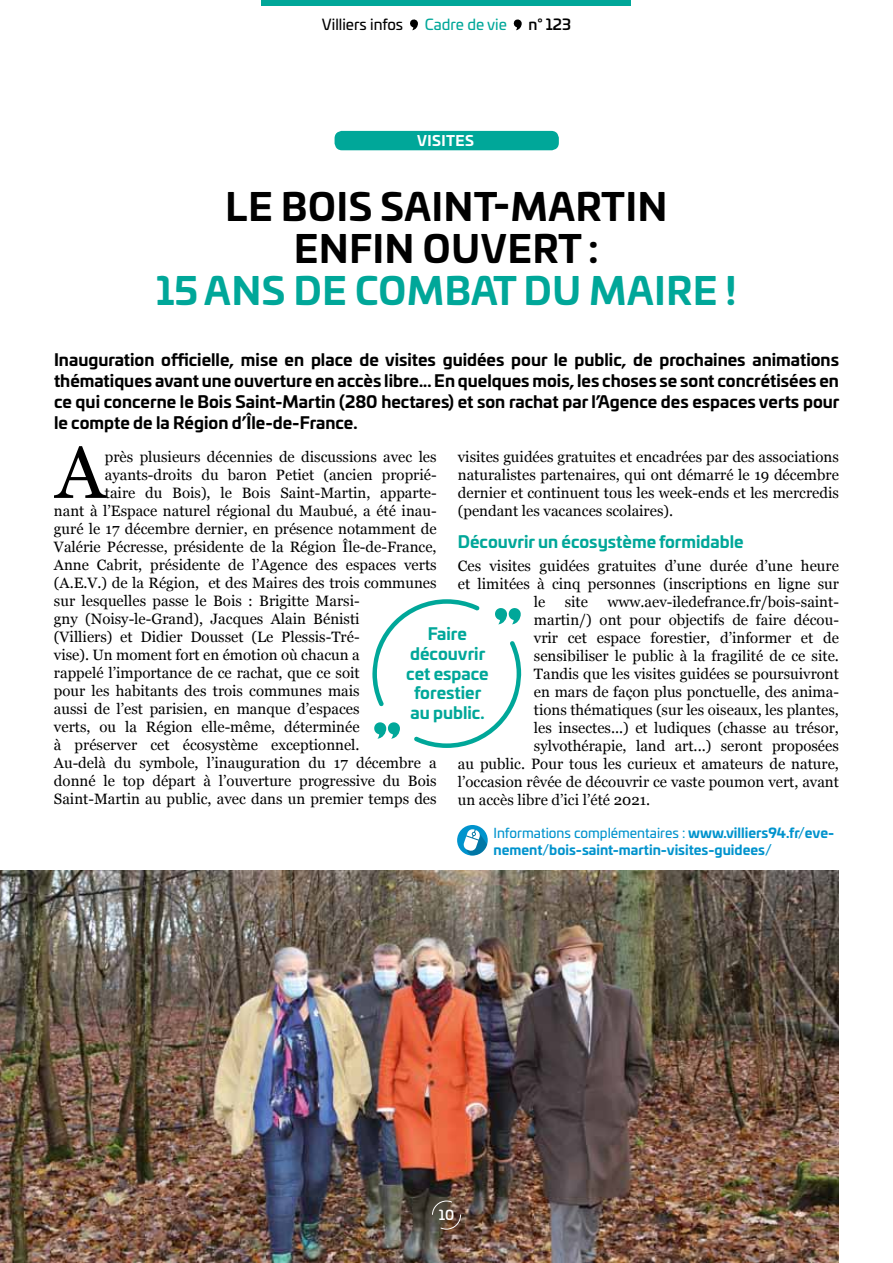
<style>
.page{position:relative;width:893px;height:1263px;background:#fff}
.page>*{position:absolute;margin:0;border:0;box-sizing:border-box;transform-origin:0 0}
.t1{font:73.65px "Georgia";color:#000}
.t2{font:700 37.5px/42px "Univia Pro";letter-spacing:.02em;color:#000}
.t3{font:700 37.5px "Univia Pro";letter-spacing:.02em;color:#00a799}
.t4{font:700 16.5px/21px "Univia Pro";color:#000;text-align:justify}
.t5{font:700 16.5px/19.8px "Univia Pro";color:#00a799;text-align:center}
.t6{font:15px/18px "Georgia";color:#000;text-align:justify}
.t7{font:15px "Univia Pro";color:#000}
.t8{font:15px "Univia Pro";color:#00a799}
.t9{font:500 15px "Univia Pro";color:#000}
.t10{font:700 14.1px "Univia Pro";letter-spacing:.03em;color:#fff}
.t11{font:700 13.5px/17px "Univia Pro";color:#0093cd}
.t12{font:500 13.5px "Univia Pro";color:#fff}
.s1{font-weight:400}
</style>
<div class="page">
<div style="left:261px;top:0;width:370px;height:6px;background:#00a799"></div>
<div style="left:335px;top:131px;width:224px;height:19px;background:#00a799;border-radius:8px"></div>
<img style="left:0;top:870px;width:839px;height:393px">
<svg style="left:410px;top:19px;width:8px;height:11px"></svg>
<svg style="left:513px;top:19px;width:9px;height:11px"></svg>
<svg style="left:432px;top:1200px;width:29px;height:30px"></svg>
<svg style="left:372px;top:599px;width:149px;height:149px"></svg>
<div style="left:457px;top:825px;width:31px;height:30px;background:#0093cd;border-radius:50%"></div>
<svg style="left:463px;top:828px;width:24px;height:28px"></svg>
<p class="t7" style="left:322px;top:13px;width:83px">Villiers infos</p>
<p class="t8" style="left:425px;top:13px;width:84px">Cadre de vie</p>
<p class="t9" style="left:528px;top:13px;width:44px">n° 123</p>
<p class="t10" style="left:417px;top:130px;width:57px">VISITES</p>
<h2 class="t2" style="left:294px;top:183px;width:351px;text-indent:180px">t-Martin enfin ouvert :</h2>
<h2 class="t3" style="left:156px;top:261px;width:282px">15 ans de comba</h2>
<h2 class="t2" style="left:226px;top:183px;width:179px">Le Bois Sain</h2>
<h2 class="t3" style="left:493px;top:261px;width:245px">t du Mai re !</h2>
<p class="t4" style="left:54px;top:348px;width:787px">Inauguration officielle, mise en place de visites guidées pour le public, de prochaines animations thématiques avant une ouverture en accès libre... En quelques mois, les choses se sont concrétisées en ce qui concerne le Bois Saint-Martin (280 hectares) et son rachat par l’Agence des espaces verts pour le compte de la Région d’Île-de-France.</p>
<p class="t6" style="left:458px;top:447px;width:383px">visites guidées gratuites et encadrées par des associations naturalistes partenaires, qui ont démarré le 19 décembre dernier et continuent tous les week-ends et les mercredis (pendant les vacances scolaires).</p>
<p class="t5" style="left:458px;top:531px;width:287px">Découvrir un écosystème formidable</p>
<p class="t6" style="left:458px;top:556px;width:383px">Ces visites guidées gratuites d’une durée d’une heure</p>
<p class="t6" style="left:458px;top:574px;width:383px">et limitées à cinq personnes (inscriptions en ligne sur</p>
<p class="t6" style="left:534px;top:592px;width:13px">le</p>
<p class="t6" style="left:565px;top:592px;width:25px">site</p>
<p class="t6" style="left:607px;top:592px;width:233px">www.aev-iledefrance.fr/bois-saint-</p>
<p class="t6" style="left:534px;top:610px;width:307px">martin/) ont pour objectifs de faire décou-</p>
<p class="t6" style="left:534px;top:628px;width:307px">vrir cet espace forestier, d’informer et de</p>
<p class="t6" style="left:534px;top:646px;width:307px">sensibiliser le public à la fragilité de ce site.</p>
<p class="t6" style="left:534px;top:664px;width:307px">Tandis que les visites guidées se poursuivront</p>
<p class="t6" style="left:534px;top:682px;width:307px">en mars de façon plus ponctuelle, des anima-</p>
<p class="t6" style="left:534px;top:700px;width:307px">tions thématiques (sur les oiseaux, les plantes,</p>
<p class="t6" style="left:534px;top:718px;width:307px">les insectes...) et ludiques (chasse au trésor,</p>
<p class="t6" style="left:534px;top:736px;width:307px">sylvothérapie, land art...) seront proposées</p>
<p class="t6" style="left:458px;top:754px;width:383px">au public. Pour tous les curieux et amateurs de nature,</p>
<p class="t6" style="left:458px;top:772px;width:383px">l’occasion rêvée de découvrir ce vaste poumon vert, avant</p>
<p class="t6" style="left:458px;top:790px;width:194px">un accès libre d’ici l’été 2021.</p>
<h1 class="t1" style="left:55px;top:419px;width:51px">A</h1>
<p class="t6" style="left:105px;top:447px;width:333px">près plusieurs décennies de discussions avec les</p>
<p class="t6" style="left:105px;top:465px;width:333px">ayants-droits du baron Petiet (ancien proprié-</p>
<p class="t6" style="left:105px;top:483px;width:333px">taire du Bois), le Bois Saint-Martin, apparte-</p>
<p class="t6" style="left:54px;top:501px;width:384px">nant à l’Espace naturel régional du Maubué, a été inau-</p>
<p class="t6" style="left:54px;top:519px;width:384px">guré le 17 décembre dernier, en présence notamment de</p>
<p class="t6" style="left:54px;top:537px;width:384px">Valérie Pécresse, présidente de la Région Île-de-France,</p>
<p class="t6" style="left:54px;top:555px;width:384px">Anne Cabrit, présidente de l’Agence des espaces verts</p>
<p class="t6" style="left:54px;top:573px;width:384px">(A.E.V.) de la Région, et des Maires des trois communes</p>
<p class="t6" style="left:54px;top:591px;width:307px">sur lesquelles passe le Bois : Brigitte Marsi-</p>
<p class="t6" style="left:54px;top:609px;width:307px">gny (Noisy-le-Grand), Jacques Alain Bénisti</p>
<p class="t6" style="left:54px;top:627px;width:307px">(Villiers) et Didier Dousset (Le Plessis-Tré-</p>
<p class="t6" style="left:54px;top:645px;width:307px">vise). Un moment fort en émotion où chacun a</p>
<p class="t6" style="left:54px;top:663px;width:307px">rappelé l’importance de ce rachat, que ce soit</p>
<p class="t6" style="left:54px;top:681px;width:307px">pour les habitants des trois communes mais</p>
<p class="t6" style="left:54px;top:699px;width:307px">aussi de l’est parisien, en manque d’espaces</p>
<p class="t6" style="left:54px;top:717px;width:307px">verts, ou la Région elle-même, déterminée</p>
<p class="t6" style="left:54px;top:735px;width:307px">à préserver cet écosystème exceptionnel.</p>
<p class="t6" style="left:54px;top:753px;width:384px">Au-delà du symbole, l’inauguration du 17 décembre a</p>
<p class="t6" style="left:54px;top:771px;width:384px">donné le top départ à l’ouverture progressive du Bois</p>
<p class="t6" style="left:54px;top:789px;width:384px">Saint-Martin au public, avec dans un premier temps des</p>
<p class="t5" style="left:406px;top:623px;width:84px">Faire découvrir cet espace forestier au public.</p>
<p class="t11" style="left:494px;top:823px;width:342px"><span class="s1">I nformations complémentaires :</span> www.villiers94.fr/eve&shy;nement/bois-saint-martin-visites-guidees/</p>
<p class="t12" style="left:439px;top:1205px;width:17px">10</p>
</div>
